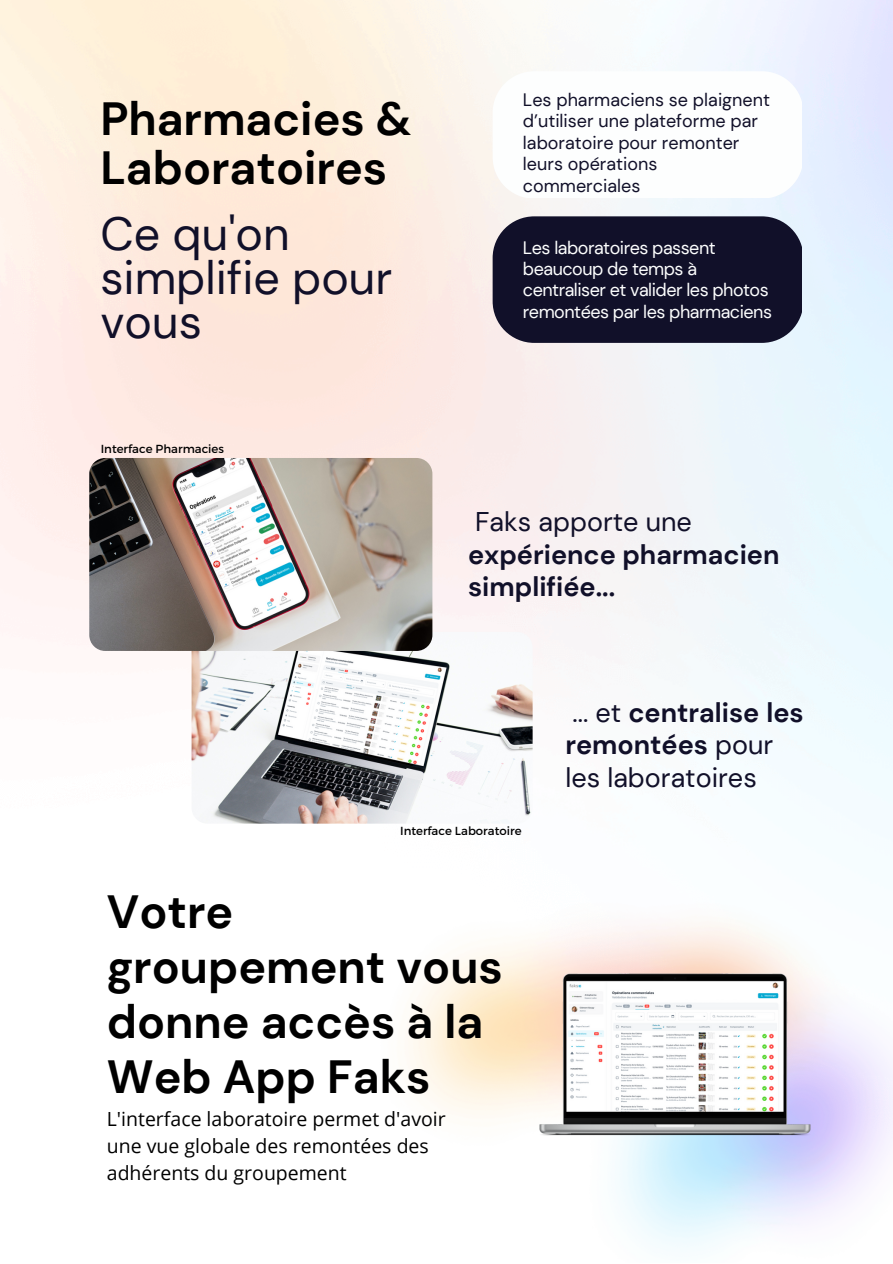
<style>
.page{position:relative;width:893px;height:1264px;background:#fff}
.page>*{position:absolute;margin:0;border:0;box-sizing:border-box;transform-origin:0 0}
.t1{font:700 46.5px/55.1px "DM Sans";color:#000}
.t2{font:46.5px/43.8px "DM Sans";color:#111029}
.t3{font:27px/32.5px "DM Sans";color:#111029}
.t4{font:700 27px/32.5px "DM Sans";color:#111029}
.t5{font:19.5px/27px "Open Sans";color:#000}
.t6{font:18px/21.3px "DM Sans";color:#111029}
.t7{font:18px/21.3px "DM Sans";letter-spacing:-.03em;color:#fdfefe}
.t8{font:11.7px "Montserrat";color:#000}
.s1{font-weight:700}
</style>
<div class="page">
<img style="left:0;top:0;width:892px;height:824px">
<img style="left:253px;top:714px;width:639px;height:534px">
<div style="left:492px;top:216px;width:310px;height:127px;background:#111029;border-radius:42px"></div>
<img style="left:191px;top:632px;width:341px;height:191px;border-radius:16px">
<img style="left:89px;top:458px;width:343px;height:193px;border-radius:16px">
<div style="left:492px;top:71px;width:310px;height:127px;background:#fdfefe;border-radius:42px"></div>
<img style="left:492px;top:930px;width:365px;height:255px">
<h1 class="t1" style="left:100px;top:94px;width:313px;line-height:49.5px">Pharmacies &amp;<br>Laboratoires</h1>
<h1 class="t2" style="left:100px;top:212px;width:293px">Ce qu'on simplifie pour vous</h1>
<p class="t8" style="left:101px;top:441px;width:125px">Interface Pharmacies</p>
<p class="t6" style="left:523px;top:89px;width:248px">Les pharmaciens se plaignent d’utiliser une plateforme par laboratoire pour remonter leurs opérations commerciales</p>
<p class="t7" style="left:523px;top:237px;width:250px">Les laboratoires passent beaucoup de temps à centraliser et valider les photos remontées par les pharmaciens</p>
<h2 class="t3" style="left:475px;top:505px;width:218px">Faks apporte une</h2>
<h2 class="t4" style="left:468px;top:538px;width:313px">expérience pharmacien simplifiée...</h2>
<h2 class="t3" style="left:565px;top:696px;width:240px">... et <span class="s1">centralise les remontées</span> pour les laboratoires</h2>
<p class="t8" style="left:400px;top:823px;width:123px">Interface Laboratoire</p>
<h1 class="t1" style="left:107px;top:884px;width:397px">Votre groupement vous donne accès à la<br>Web App Faks</h1>
<p class="t5" style="left:107px;top:1105px;width:340px">L'interface laboratoire permet d'avoir une vue globale des remontées des adhérents du groupement</p>
</div>
